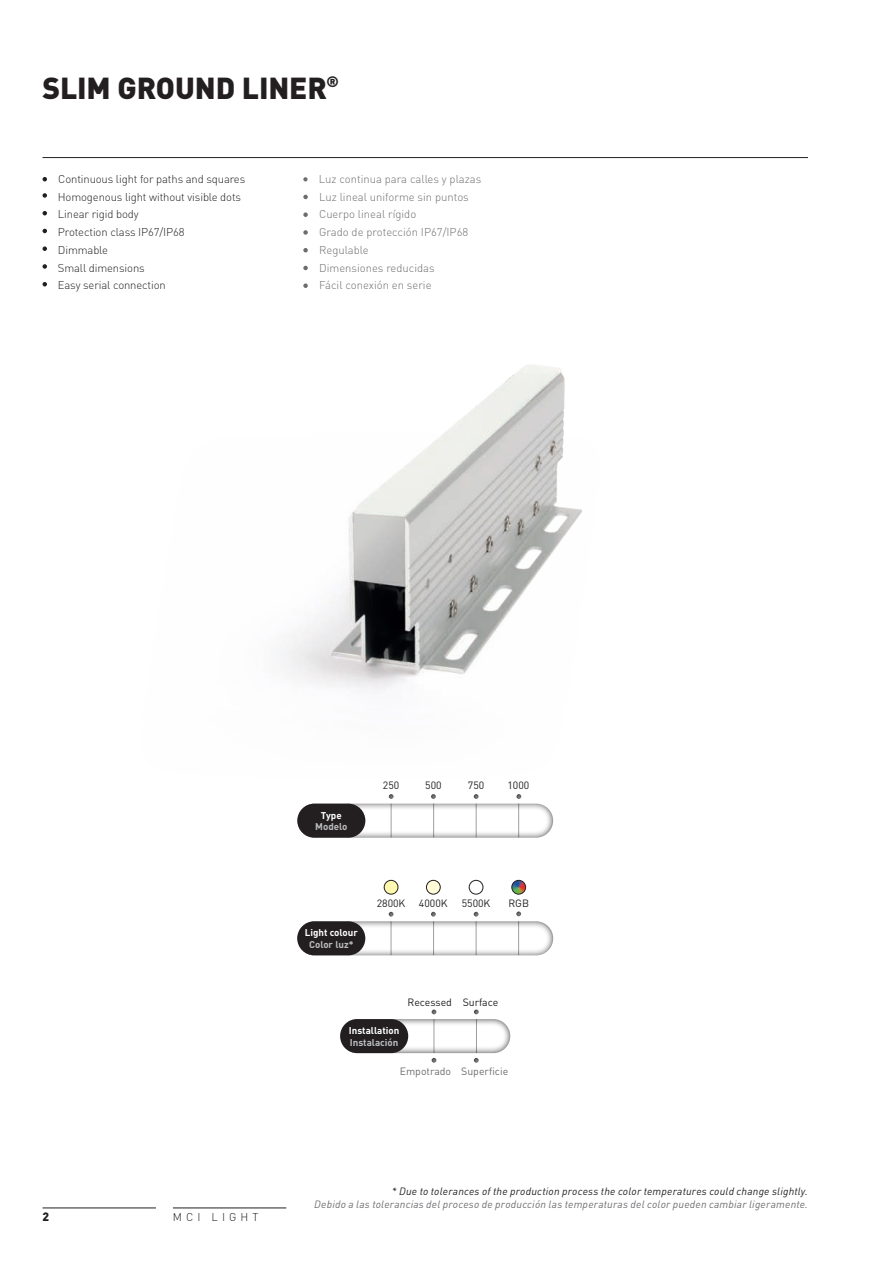
<style>
.page{position:relative;width:893px;height:1263px;background:#fff}
.page>*{position:absolute;margin:0;border:0;box-sizing:border-box;transform-origin:0 0}
.t1{font:900 30px "DIN Pro";letter-spacing:-.005em;color:#231f20}
.t2{font:900 12px "DIN Pro";color:#231f20}
.t3{font:300 11.25px/17.7px "DIN Pro";letter-spacing:-.01em;color:#231f20}
.t4{font:300 11.25px/17.7px "DIN Pro";color:#6c6d70}
.t5{font:300 11.25px "DIN Pro";letter-spacing:.36em;color:#231f20}
.t6{font:italic 10.5px "DIN";letter-spacing:.02em;color:#6c6d70}
.t7{font:italic 10.5px "DIN";letter-spacing:.02em;color:#231f20}
.t8{font:10.5px "DIN Pro";color:#231f20}
.t9{font:10.5px "DIN Pro";color:#6c6d70}
.t10{font:700 9.75px "DIN Pro";color:#fff}
.t11{font:700 9.75px "DIN Pro";color:#bcbdc0}
</style>
<div class="page">
<img style="left:42px;top:212px;width:540px;height:586px">
<hr style="left:43px;top:157px;width:765px;height:1px;background:#231f20">
<svg style="left:43px;top:177px;width:4px;height:4px"></svg>
<svg style="left:43px;top:193px;width:4px;height:5px"></svg>
<svg style="left:43px;top:211px;width:4px;height:4px"></svg>
<svg style="left:43px;top:229px;width:4px;height:4px"></svg>
<svg style="left:43px;top:246px;width:4px;height:5px"></svg>
<svg style="left:43px;top:264px;width:4px;height:5px"></svg>
<svg style="left:43px;top:282px;width:4px;height:4px"></svg>
<svg style="left:303px;top:177px;width:5px;height:4px"></svg>
<svg style="left:303px;top:195px;width:5px;height:4px"></svg>
<svg style="left:303px;top:212px;width:5px;height:5px"></svg>
<svg style="left:303px;top:230px;width:5px;height:5px"></svg>
<svg style="left:303px;top:248px;width:5px;height:4px"></svg>
<svg style="left:303px;top:266px;width:5px;height:4px"></svg>
<svg style="left:303px;top:283px;width:5px;height:5px"></svg>
<svg style="left:389px;top:794px;width:5px;height:5px"></svg>
<svg style="left:431px;top:794px;width:5px;height:5px"></svg>
<svg style="left:474px;top:794px;width:4px;height:5px"></svg>
<svg style="left:516px;top:794px;width:5px;height:5px"></svg>
<svg style="left:297px;top:803px;width:257px;height:35px"></svg>
<div style="left:297px;top:804px;width:68px;height:34px;background:#231f20;border-radius:17px"></div>
<svg style="left:297px;top:921px;width:257px;height:35px"></svg>
<div style="left:297px;top:921px;width:68px;height:34px;background:#231f20;border-radius:17px"></div>
<svg style="left:516px;top:911px;width:5px;height:5px"></svg>
<img style="left:512px;top:880px;width:14px;height:14px;border-radius:7px">
<div style="left:512px;top:880px;width:14px;height:14px;border:1px solid #231f20;border-radius:50%"></div>
<svg style="left:474px;top:912px;width:4px;height:4px"></svg>
<div style="left:469px;top:880px;width:14px;height:14px;border:1px solid #231f20;border-radius:50%"></div>
<svg style="left:431px;top:912px;width:5px;height:4px"></svg>
<div style="left:426px;top:880px;width:14px;height:14px;background:#fffbd6;border-radius:50%"></div>
<div style="left:426px;top:880px;width:14px;height:14px;border:1px solid #231f20;border-radius:50%"></div>
<svg style="left:389px;top:912px;width:4px;height:4px"></svg>
<div style="left:384px;top:880px;width:14px;height:14px;background:#fff8ae;border-radius:50%"></div>
<div style="left:384px;top:880px;width:14px;height:14px;border:1px solid #231f20;border-radius:50%"></div>
<svg style="left:340px;top:1019px;width:171px;height:35px"></svg>
<div style="left:340px;top:1019px;width:68px;height:34px;background:#231f20;border-radius:17px"></div>
<svg style="left:432px;top:1009px;width:4px;height:5px"></svg>
<svg style="left:432px;top:1058px;width:4px;height:5px"></svg>
<svg style="left:474px;top:1009px;width:5px;height:5px"></svg>
<svg style="left:474px;top:1058px;width:5px;height:5px"></svg>
<hr style="left:43px;top:1208px;width:113px;height:1px;background:#231f20">
<hr style="left:173px;top:1208px;width:113px;height:1px;background:#231f20">
<h1 class="t1" style="left:43px;top:68px;width:298px">SLIM GROUND LINER<sup>®</sup></h1>
<p class="t3" style="left:58px;top:170px;width:189px">Continuous light for paths and squares<br>Homogenous light without visible dots<br>Linear rigid body<br>Protection class IP67/IP68<br>Dimmable<br>Small dimensions<br>Easy serial connection</p>
<p class="t4" style="left:319px;top:170px;width:164px">Luz continua para calles y plazas<br>Luz lineal uniforme sin puntos<br>Cuerpo lineal rígido<br>Grado de protección IP67/IP68<br>Regulable<br>Dimensiones reducidas<br>Fácil conexión en serie</p>
<p class="t10" style="left:321px;top:808px;width:22px">Type</p>
<p class="t11" style="left:315px;top:820px;width:34px">Modelo</p>
<p class="t8" style="left:383px;top:778px;width:18px">250</p>
<p class="t8" style="left:425px;top:778px;width:18px">500</p>
<p class="t8" style="left:468px;top:778px;width:18px">750</p>
<p class="t8" style="left:507px;top:778px;width:23px">1000</p>
<p class="t10" style="left:305px;top:926px;width:55px">Light colour</p>
<p class="t11" style="left:309px;top:938px;width:46px">Color luz*</p>
<p class="t8" style="left:377px;top:896px;width:30px">2800K</p>
<p class="t8" style="left:419px;top:896px;width:30px">4000K</p>
<p class="t8" style="left:462px;top:896px;width:30px">5500K</p>
<p class="t8" style="left:508px;top:896px;width:22px">RGB</p>
<p class="t8" style="left:407px;top:995px;width:46px">Recessed</p>
<p class="t8" style="left:463px;top:995px;width:37px">Surface</p>
<p class="t10" style="left:349px;top:1024px;width:52px">Installation</p>
<p class="t11" style="left:350px;top:1035px;width:50px">Instalación</p>
<p class="t9" style="left:400px;top:1064px;width:53px">Empotrado</p>
<p class="t9" style="left:461px;top:1064px;width:49px">Superficie</p>
<p class="t2" style="left:43px;top:1209px;width:8px">2</p>
<p class="t5" style="left:173px;top:1209px;width:87px">MCI LIGHT</p>
<p class="t7" style="left:392px;top:1185px;width:417px">* Due to tolerances of the production process the color temperatures could change slightly.</p>
<p class="t6" style="left:314px;top:1197px;width:495px">Debido a las tolerancias del proceso de producción las temperaturas del color pueden cambiar ligeramente.</p>
</div>
